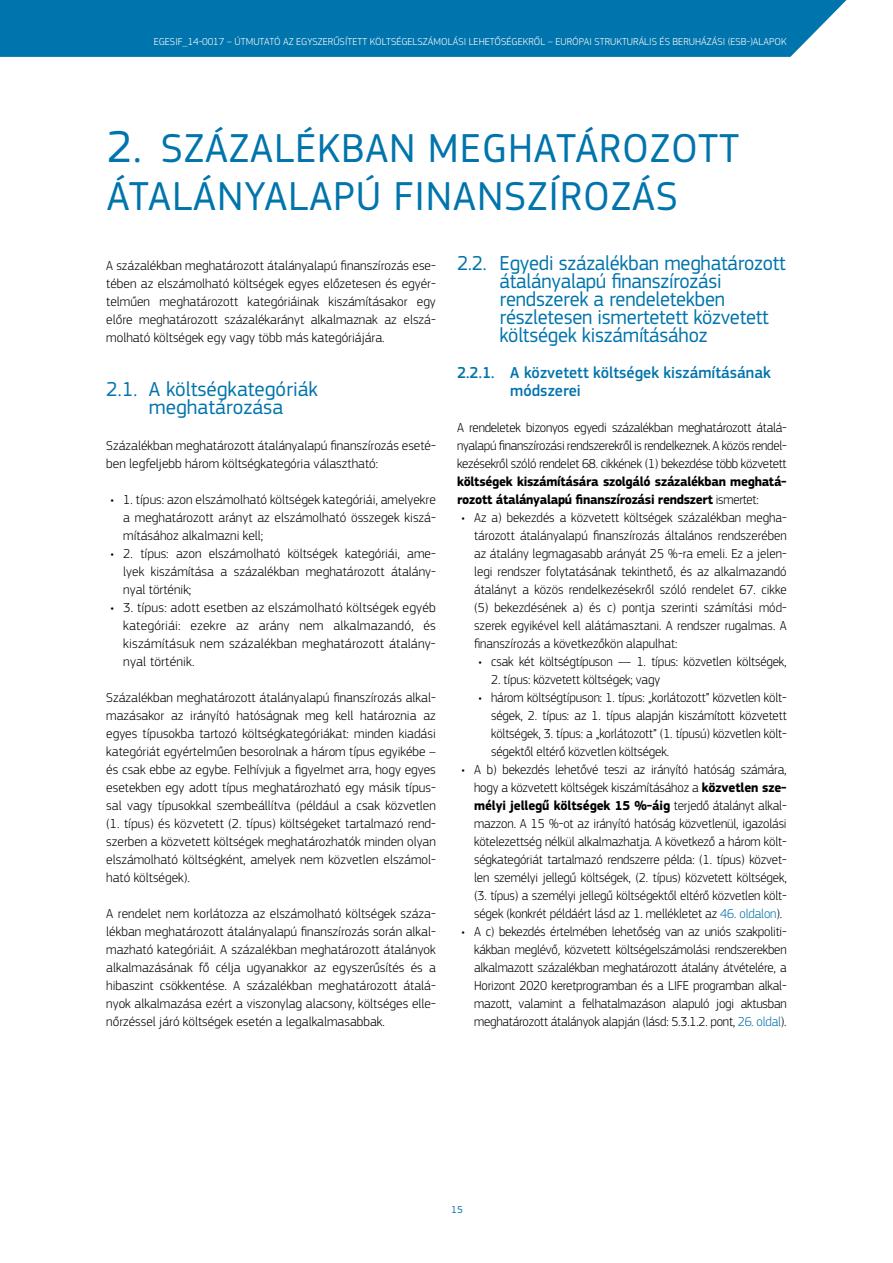
<style>
.page{position:relative;width:893px;height:1263px;background:#fff}
.page>*{position:absolute;margin:0;border:0;box-sizing:border-box;transform-origin:0 0}
.t1{font:42px/48px "EC Square Sans Pro";letter-spacing:.02em;color:#0074ac}
.t2{font:21px/18px "EC Square Sans Pro";letter-spacing:-.01em;color:#0074ac;text-align:center}
.t3{font:500 16.5px/18px "EC Square Sans Pro";color:#0074ac}
.t4{font:300 13.5px/18px "EC Square Sans Pro";color:#000;text-align:justify}
.t5{font:700 13.5px/18px "EC Square Sans Pro";letter-spacing:-.02em;color:#000}
.t6{font:300 10.5px "EC Square Sans Pro";letter-spacing:.005em;color:#fff}
.t7{font:10.5px "EC Square Sans Pro";color:#0074ac}
.s1{font-size:46.5px}
.s2{font-weight:300}
.s3{font-weight:700}
.s4{color:#0074ac}
</style>
<div class="page">
<div style="left:0;top:0;width:847px;height:57px;background:#0074ac"></div>
<p class="t6" style="left:154px;top:35px;width:634px">EGESIF_14-0017 – ÚTMUTATÓ AZ EGYSZERŰSÍTETT KÖLTSÉGELSZÁMOLÁSI LEHETŐSÉGEKRŐL – EURÓPAI STRUKTURÁLIS ÉS BERUHÁZÁSI (ESB-)ALAPOK</p>
<h1 class="t1" style="left:107px;top:124px;width:634px"><span class="s1">2.</span> SZÁZALÉKBAN MEGHATÁROZOTT<br>ÁTALÁNYALAPÚ FINANSZÍROZÁS</h1>
<p class="t4" style="left:106px;top:256px;width:331px">A százalékban meghatározott átalányalapú finanszírozás ese&shy;tében az elszámolható költségek egyes előzetesen és egyér&shy;telműen meghatározott kategóriáinak kiszámításakor egy előre meghatározott százalékarányt alkalmaznak az elszá&shy;molható költségek egy vagy több más kategóriájára.</p>
<h2 class="t2" style="left:106px;top:380px;width:213px">2.1. A költségkategóriák meghatározása</h2>
<p class="t4" style="left:106px;top:436px;width:331px">Százalékban meghatározott átalányalapú finanszírozás eseté&shy;ben legfeljebb három költségkategória választható:</p>
<p class="t4" style="left:123px;top:490px;width:314px;text-indent:-13px">• 1. típus: azon elszámolható költségek kategóriái, amelyekre a meghatározott arányt az elszámolható összegek kiszá&shy;mításához alkalmazni kell;</p>
<p class="t4" style="left:123px;top:544px;width:314px;text-indent:-13px">• 2. típus: azon elszámolható költségek kategóriái, ame&shy;lyek kiszámítása a százalékban meghatározott átalán - nyal történik;</p>
<p class="t4" style="left:123px;top:598px;width:314px;text-indent:-13px">• 3. típus: adott esetben az elszámolható költségek egyéb kategóriái: ezekre az arány nem alkalmazandó, és kiszámításuk nem százalékban meghatározott átalán - nyal történik.</p>
<p class="t4" style="left:106px;top:688px;width:331px">Százalékban meghatározott átalányalapú finanszírozás alkal&shy;mazásakor az irányító hatóságnak meg kell határoznia az egyes típusokba tartozó költségkategóriákat: minden kiadási kategóriát egyértelműen besorolnak a három típus egyikébe – és csak ebbe az egybe. Felhívjuk a figyelmet arra, hogy egyes esetekben egy adott típus meghatározható egy másik típus&shy;sal vagy típusokkal szembeállítva (például a csak közvetlen (1. típus) és közvetett (2. típus) költségeket tartalmazó rend&shy;szerben a közvetett költségek meghatározhatók minden olyan elszámolható költségként, amelyek nem közvetlen elszámol&shy;ható költségek).</p>
<p class="t4" style="left:106px;top:904px;width:331px">A rendelet nem korlátozza az elszámolható költségek száza&shy;lékban meghatározott átalányalapú finanszírozás során alkal&shy;mazható kategóriáit. A százalékban meghatározott átalányok alkalmazásának fő célja ugyanakkor az egyszerűsítés és a hibaszint csökkentése. A százalékban meghatározott átalá&shy;nyok alkalmazása ezért a viszonylag alacsony, költséges elle&shy;nőrzéssel járó költségek esetén a legalkalmasabbak.</p>
<h2 class="t2" style="left:500px;top:254px;width:288px;text-align:left;text-indent:-43px">2.2. Egyedi százalékban meghatározott átalányalapú finanszírozási rendszerek a rendeletekben részletesen ismertetett közvetett költségek kiszámításához</h2>
<p class="t3" style="left:510px;top:364px;width:262px;text-indent:-53px">2.2.1. A közvetett költségek kiszámításának módszerei</p>
<p class="t4" style="left:457px;top:418px;width:331px">A rendeletek bizonyos egyedi százalékban meghatározott átalá&shy;nyalapú finanszírozási rendszerekről is rendelkeznek. A közös rendel&shy;kezésekről szóló rendelet 68. cikkének (1) bekezdése több közvetett</p>
<p class="t5" style="left:457px;top:473px;width:331px">költségek kiszámítására szolgáló százalékban meghatá&shy;rozott átalányalapú finanszírozási rendszert <span class="s2">ismertet:</span></p>
<p class="t4" style="left:474px;top:508px;width:314px;text-indent:-13px">• Az a) bekezdés a közvetett költségek százalékban megha&shy;tározott átalányalapú finanszírozás általános rendszerében az átalány legmagasabb arányát 25 %-ra emeli. Ez a jelen&shy;legi rendszer folytatásának tekinthető, és az alkalmazandó átalányt a közös rendelkezésekről szóló rendelet 67. cikke (5) bekezdésének a) és c) pontja szerinti számítási mód&shy;szerek egyikével kell alátámasztani. A rendszer rugalmas. A finanszírozás a következőkön alapulhat:</p>
<p class="t4" style="left:478px;top:652px;width:310px">• csak két költségtípuson — 1. típus: közvetlen költségek,</p>
<p class="t4" style="left:491px;top:670px;width:170px">2. típus: közvetett költségek; vagy</p>
<p class="t4" style="left:491px;top:688px;width:297px;text-indent:-13px">• három költségtípuson: 1. típus: „korlátozott” közvetlen költ&shy;ségek, 2. típus: az 1. típus alapján kiszámított közvetett költségek, 3. típus: a „korlátozott” (1. típusú) közvetlen költ&shy;ségektől eltérő közvetlen költségek.</p>
<p class="t4" style="left:474px;top:760px;width:314px;text-indent:-13px">• A b) bekezdés lehetővé teszi az irányító hatóság számára, hogy a közvetett költségek kiszámításához a <span class="s3">közvetlen sze&shy;mélyi jellegű költségek 15 %-áig</span> terjedő átalányt alkal&shy;mazzon. A 15 %-ot az irányító hatóság közvetlenül, igazolási kötelezettség nélkül alkalmazhatja. A következő a három költ&shy;ségkategóriát tartalmazó rendszerre példa: (1. típus) közvet&shy;len személyi jellegű költségek, (2. típus) közvetett költségek, (3. típus) a személyi jellegű költségektől eltérő közvetlen költ&shy;ségek (konkrét példáért lásd az 1. mellékletet az <span class="s4">46. oldalon</span>).</p>
<p class="t4" style="left:474px;top:922px;width:314px;text-indent:-13px">• A c) bekezdés értelmében lehetőség van az uniós szakpoliti&shy;kákban meglévő, közvetett költségelszámolási rendszerekben alkalmazott százalékban meghatározott átalány átvételére, a Horizont 2020 keretprogramban és a LIFE programban alkal&shy;mazott, valamint a felhatalmazáson alapuló jogi aktusban meghatározott átalányok alapján (lásd: 5.3.1.2. pont, <span class="s4">26. oldal</span>).</p>
<p class="t7" style="left:451px;top:1203px;width:13px">15</p>
</div>
